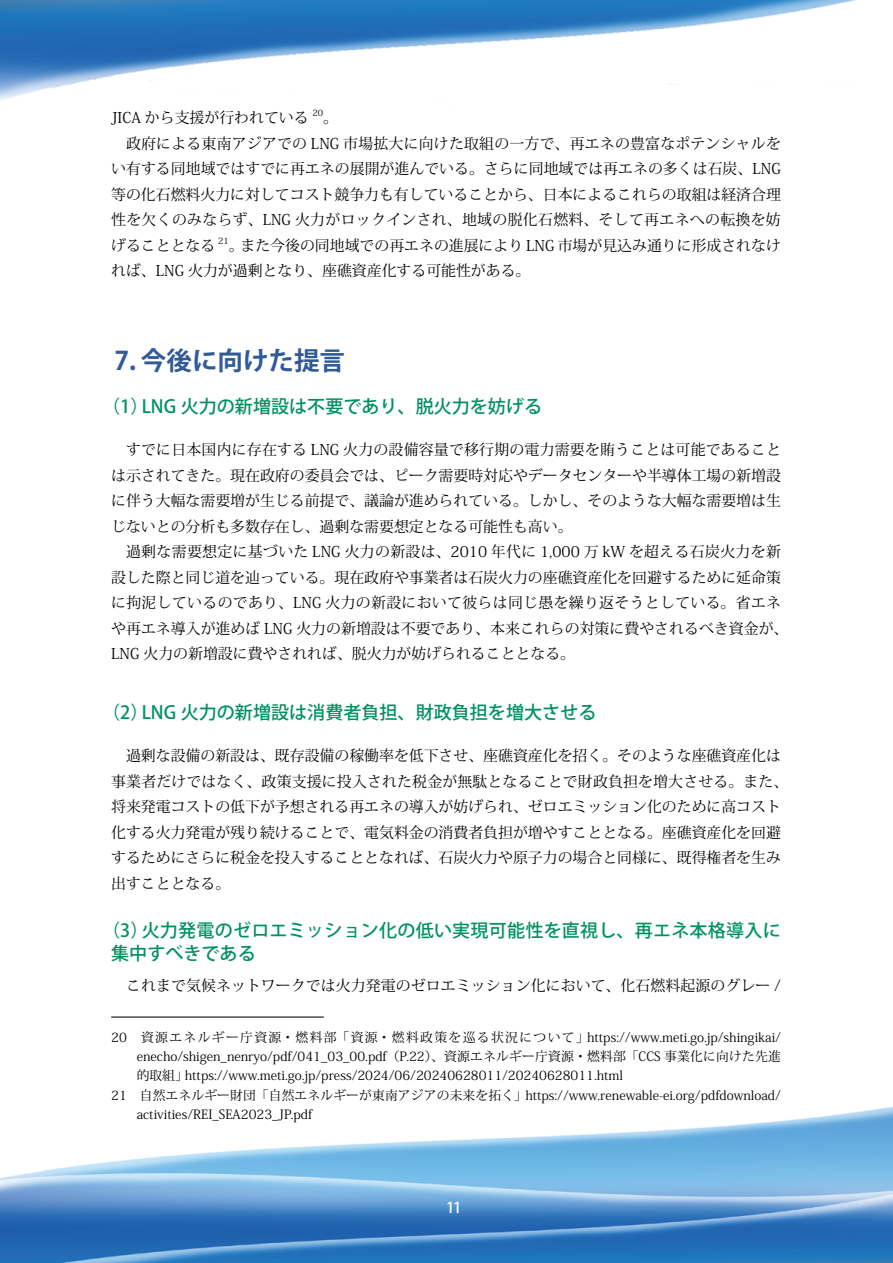
<style>
.page{position:relative;width:893px;height:1263px;background:#fff}
.page>*{position:absolute;margin:0;border:0;box-sizing:border-box;transform-origin:0 0}
.t1{font:700 25.5px "Koz Go Pro";color:#305a98}
.t2{font:500 18px/22.4px "Koz Go Pro";color:#009163}
.t3{font:14.85px/25.5px "Koz Min Pro";color:#000}
.t4{font:14.85px "Koz Min Pro";letter-spacing:.02em;color:#000}
.t5{font:500 14.85px "Koz Go Pro";color:#fff}
.t6{font:12.75px "Koz Min Pro";color:#000}
.t7{font:12.75px "Koz Min Pro";letter-spacing:.11em;color:#000}
.t8{font:8.7px "Koz Min Pro";color:#000}
</style>
<div class="page">
<img style="left:0;top:0;width:893px;height:1263px">
<hr style="left:111px;top:1016px;width:213px;height:1px;background:#000">
<p class="t3" style="left:111px;top:105px;width:199px">JICA から支援が行われている</p>
<p class="t8" style="left:312px;top:107px;width:12px">20</p>
<p class="t3" style="left:323px;top:105px;width:16px">。</p>
<p class="t3" style="left:126px;top:130px;width:656px">政府による東南アジアでの LNG 市場拡大に向けた取組の一方で、再エネの豊富なポテンシャルを</p>
<p class="t3" style="left:111px;top:156px;width:671px">い有する同地域ではすでに再エネの展開が進んでいる。さらに同地域では再エネの多くは石炭、LNG</p>
<p class="t3" style="left:111px;top:181px;width:671px">等の化石燃料火力に対してコスト競争力も有していることから、日本によるこれらの取組は経済合理</p>
<p class="t4" style="left:111px;top:209px;width:671px">性を欠くのみならず、LNG 火力がロックインされ、地域の脱化石燃料、そして再エネへの転換を妨</p>
<p class="t3" style="left:111px;top:232px;width:106px">げることとなる</p>
<p class="t8" style="left:218px;top:234px;width:12px">21</p>
<p class="t3" style="left:111px;top:232px;width:671px;text-indent:118px">。また今後の同地域での再エネの進展により LNG 市場が見込み通りに形成されなければ、LNG 火力が過剰となり、座礁資産化する可能性がある。</p>
<h1 class="t1" style="left:114px;top:344px;width:232px">7. 今後に向けた提言</h1>
<p class="t2" style="left:102px;top:396px;width:441px">（1）LNG 火力の新増設は不要であり、脱火力を妨げる</p>
<p class="t3" style="left:111px;top:436px;width:671px;text-align:justify;text-indent:15px">すでに日本国内に存在する LNG 火力の設備容量で移行期の電力需要を賄うことは可能であることは示されてきた。現在政府の委員会では、ピーク需要時対応やデータセンターや半導体工場の新増設に伴う大幅な需要増が生じる前提で、議論が進められている。しかし、そのような大幅な需要増は生じないとの分析も多数存在し、過剰な需要想定となる可能性も高い。</p>
<p class="t3" style="left:111px;top:538px;width:679px;text-indent:15px">過剰な需要想定に基づいた LNG 火力の新設は、2010 年代に 1,000 万 kW を超える石炭火力を新設した際と同じ道を辿っている。現在政府や事業者は石炭火力の座礁資産化を回避するために延命策に拘泥しているのであり、LNG 火力の新設において彼らは同じ愚を繰り返そうとしている。省エネや再エネ導入が進めば LNG 火力の新増設は不要であり、本来これらの対策に費やされるべき資金が、LNG 火力の新増設に費やされれば、脱火力が妨げられることとなる。</p>
<p class="t2" style="left:102px;top:702px;width:496px">（2）LNG 火力の新増設は消費者負担、財政負担を増大させる</p>
<p class="t3" style="left:111px;top:742px;width:679px;text-indent:15px">過剰な設備の新設は、既存設備の稼働率を低下させ、座礁資産化を招く。そのような座礁資産化は事業者だけではなく、政策支援に投入された税金が無駄となることで財政負担を増大させる。また、将来発電コストの低下が予想される再エネの導入が妨げられ、ゼロエミッション化のために高コスト化する火力発電が残り続けることで、電気料金の消費者負担が増やすこととなる。座礁資産化を回避するためにさらに税金を投入することとなれば、石炭火力や原子力の場合と同様に、既得権者を生み出すこととなる。</p>
<p class="t2" style="left:111px;top:920px;width:671px;text-indent:-9px">（3）火力発電のゼロエミッション化の低い実現可能性を直視し、再エネ本格導入に集中すべきである</p>
<p class="t3" style="left:126px;top:972px;width:656px">これまで気候ネットワークでは火力発電のゼロエミッション化において、化石燃料起源のグレー /</p>
<p class="t7" style="left:111px;top:1028px;width:671px">20　資源エネルギー庁資源・燃料部「資源・燃料政策を巡る状況について」https://www.meti.go.jp/shingikai/</p>
<p class="t6" style="left:137px;top:1047px;width:646px">enecho/shigen_nenryo/pdf/041_03_00.pdf（P.22）、資源エネルギー庁資源・燃料部「CCS 事業化に向けた先進</p>
<p class="t6" style="left:137px;top:1067px;width:488px">的取組」https://www.meti.go.jp/press/2024/06/20240628011/20240628011.html</p>
<p class="t6" style="left:111px;top:1086px;width:671px">21　自然エネルギー財団「自然エネルギーが東南アジアの未来を拓く」https://www.renewable-ei.org/pdfdownload/</p>
<p class="t6" style="left:137px;top:1105px;width:177px">activities/REI_SEA2023_JP.pdf</p>
<p class="t5" style="left:446px;top:1198px;width:17px">11</p>
</div>
